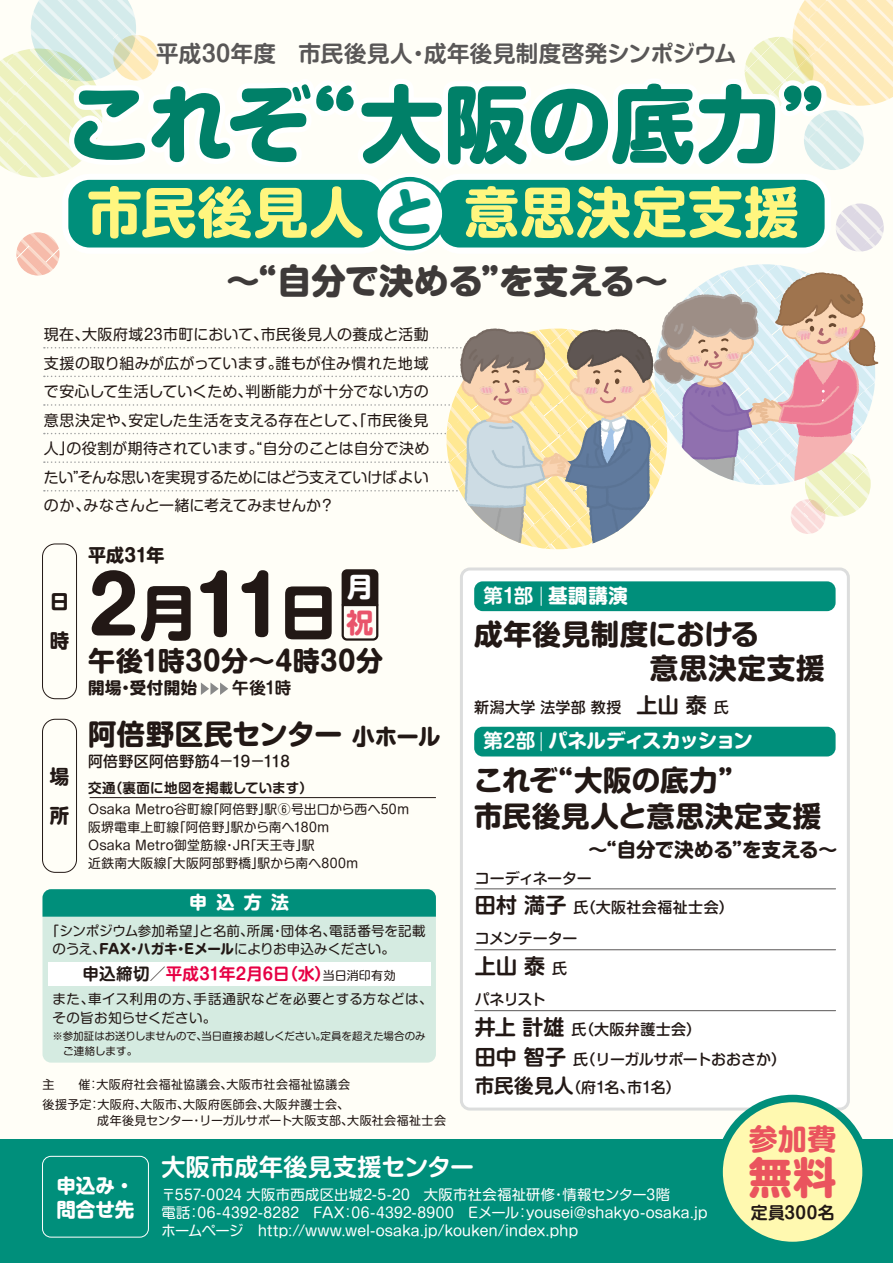
<style>
.page{position:relative;width:893px;height:1263px;background:#fffef7}
.page>*{position:absolute;margin:0;border:0;box-sizing:border-box;transform-origin:0 0}
.t1{font:800 84px "Shin M Go Pr 6 N";letter-spacing:-.01em;color:#008068}
.t2{font:700 78px "Shin M Go Pr 6 N";color:#221815}
.t3{font:700 54.75px "Shin M Go Pr 6 N";letter-spacing:.02em;color:#fff67f}
.t4{font:700 43.2px "Shin M Go Pr 6 N";color:#ea545e}
.t5{font:800 34.5px "Shin M Go Pr 6 N";letter-spacing:-.005em;color:#3e3a39}
.t6{font:700 28.8px "Shin M Go Pr 6 N";color:#ea545e}
.t7{font:700 28.5px/34.5px "Shin M Go Pr 6 N";letter-spacing:.02em;color:#221815}
.t8{font:700 28.5px "Shin M Go Pr 6 N";letter-spacing:-.005em;color:#221815}
.t9{font:700 27px "Shin M Go Pr 6 N";letter-spacing:.015em;color:#221815}
.t10{font:700 27px "Shin M Go Pr 6 N";color:#fff}
.t11{font:700 27px "Shin M Go Pr 6 N";color:#e9546b}
.t12{font:700 24px "Shin M Go Pr 6 N De";letter-spacing:.015em;color:#fff}
.t13{font:700 22.5px "Shin M Go Pr 6 N De";letter-spacing:.015em;color:#595757}
.t14{font:700 21px "Shin M Go Pr 6 N De";color:#221815}
.t15{font:700 19.5px/39px "Shin M Go Pr 6 N";color:#221815}
.t16{font:700 19.5px/24px "Shin M Go Pr 6 N";letter-spacing:-.005em;color:#fff}
.t17{font:700 19.5px "Shin M Go Pr 6 N";letter-spacing:-.065em;color:#fff}
.t18{font:700 18px "Shin M Go Pr 6 N";letter-spacing:-.01em;color:#221815}
.t19{font:700 18px "Shin M Go Pr 6 N";color:#fff}
.t20{font:700 16.8px "Shin M Go Pr 6 N De";letter-spacing:.02em;color:#221815}
.t21{font:700 16.5px "Shin M Go Pr 6 N De";letter-spacing:.005em;color:#e60044}
.t22{font:700 16.5px "Shin M Go Pr 6 N";letter-spacing:.03em;color:#221815}
.t23{font:700 16.5px "Shin M Go Pr 6 N De";color:#221815}
.t24{font:15px/28.5px "Shin M Go Pr 6 N";letter-spacing:-.02em;color:#221815;text-align:justify}
.t25{font:500 15px/29.2px "Shin M Go Pr 6 N";letter-spacing:-.02em;color:#221815}
.t26{font:500 15px/29.2px "Shin M Go Pr 6 N";color:#221815}
.t27{font:500 15px "Shin M Go Pr 6 N";letter-spacing:.025em;color:#221815}
.t28{font:500 15px "Shin M Go Pr 6 N";letter-spacing:-.025em;color:#221815}
.t29{font:14.25px/18px "Shin M Go Pr 6 N";letter-spacing:.005em;color:#fff}
.t30{font:13.5px/18px "Shin M Go Pr 6 N";letter-spacing:.015em;color:#221815}
.t31{font:13.5px/19.5px "Shin M Go Pr 6 N";letter-spacing:.035em;color:#221815}
.t32{font:700 13.5px "Shin M Go Pr 6 N De";letter-spacing:.01em;color:#221815}
.t33{font:12.75px/18px "Shin M Go Pr 6 N";letter-spacing:.02em;color:#221815}
.t34{font:12px/19.5px "Shin M Go Pr 6 N";letter-spacing:.035em;color:#221815}
.t35{font:12px "Shin M Go Pr 6 N";letter-spacing:.015em;color:#221815}
.t36{font:10.5px/15px "Shin M Go Pr 6 N";letter-spacing:-.01em;color:#221815}
.s1{font-weight:800;font-size:49.2px;color:#008f7b}
.s2{font-size:60px}
.s3{font-size:22.5px}
.s4{font-family:"Shin M Go Pr 6 N De"}
.s5{font-family:"Shin M Go Pr 6 N De";font-weight:700;font-size:21px}
.s6{font-family:"Shin M Go Pr 6 N";font-weight:500;font-size:15px}
.s7{font-family:"Shin M Go Pr 6 N De";font-weight:700;font-size:19.5px}
.s8{font-weight:700}
.s9{color:#221815}
.s10{font-family:"Shin M Go Pr 6 N";font-weight:400;font-size:12px;color:#221815}
</style>
<div class="page">
<div style="left:461px;top:569px;width:387px;height:540px;background:#fff;border-radius:9px"></div>
<div style="left:460px;top:567px;width:390px;height:543px;border:3px solid #dcdddd;border-radius:9px"></div>
<div style="left:0;top:1140px;width:893px;height:123px;background:#008f7b"></div>
<div style="left:715px;top:1095px;width:155px;height:154px;border:15px solid #008f7b;border-radius:50%"></div>
<div style="left:723px;top:1102px;width:139px;height:140px;background:#fff9b0;border-radius:50%"></div>
<div style="left:474px;top:581px;width:362px;height:30px;background:#008f7b;border-radius:9px"></div>
<svg style="left:541px;top:587px;width:1px;height:18px"></svg>
<div style="left:474px;top:727px;width:362px;height:29px;background:#008f7b;border-radius:9px"></div>
<svg style="left:541px;top:732px;width:1px;height:19px"></svg>
<svg style="left:341px;top:569px;width:38px;height:72px"></svg>
<div style="left:42px;top:544px;width:35px;height:155px;border:1px solid #221815;border-radius:13px"></div>
<svg style="left:201px;top:682px;width:27px;height:13px"></svg>
<div style="left:42px;top:719px;width:35px;height:154px;border:1px solid #221815;border-radius:13px"></div>
<hr style="left:90px;top:797px;width:346px;height:1px;background:#221815">
<div style="left:42px;top:1156px;width:107px;height:81px;border:1px solid #fff;border-radius:9px"></div>
<div style="left:43px;top:889px;width:393px;height:173px;background:#d5ebe1;border-radius:9px"></div>
<svg style="left:43px;top:889px;width:393px;height:28px;background:#04917d"></svg>
<div style="left:48px;top:962px;width:383px;height:23px;background:#fff"></div>
<hr style="left:475px;top:888px;width:361px;height:1px;background:#595757">
<hr style="left:475px;top:949px;width:361px;height:1px;background:#595757">
<hr style="left:475px;top:1010px;width:361px;height:1px;background:#595757">
<svg style="left:0;top:0;width:893px;height:549px"></svg>
<h3 class="t13" style="left:156px;top:35px;width:582px">平成30年度　市民後見人・成年後見制度啓発シンポジウム</h3>
<h1 class="t1" style="left:67px;top:51px;width:761px">これぞ“大阪の底力”</h1>
<h3 class="t3" style="left:87px;top:165px;width:713px">市民後見人<span class="s1">と</span> 意思決定支援</h3>
<h3 class="t5" style="left:226px;top:251px;width:444px">～“自分で決める”を支える～</h3>
<p class="t24" style="left:44px;top:319px;width:387px">現在、大阪府域23市町において、市民後見人の養成と活動支援の取り組みが広がっています。誰もが住み慣れた地域で安心して生活していくため、判断能力が十分でない方の意思決定や、安定した生活を支える存在として、「市民後見人」の役割が期待されています。“自分のことは自分で決めたい”そんな思いを実現するためにはどう支えていけばよいのか、みなさんと一緒に考えてみませんか？</p>
<h3 class="t15" style="left:50px;top:581px;width:21px">日時</h3>
<p class="t18" style="left:88px;top:539px;width:78px">平成31年</p>
<h2 class="t2" style="left:88px;top:539px;width:252px">2<span class="s2">月</span>11<span class="s2">日</span></h2>
<h3 class="t10" style="left:346px;top:564px;width:28px">月</h3>
<h3 class="t11" style="left:346px;top:599px;width:28px">祝</h3>
<h3 class="t9" style="left:88px;top:637px;width:296px">午後1時30分～4時30分</h3>
<p class="t22" style="left:88px;top:674px;width:111px">開場・受付開始</p>
<p class="t23" style="left:232px;top:674px;width:60px">午後1時</p>
<h3 class="t8" style="left:88px;top:709px;width:354px">阿倍野区民センター <span class="s3">小ホール</span></h3>
<h3 class="t16" style="left:484px;top:582px;width:146px"><span class="s4">第1部</span> 基調講演</h3>
<h3 class="t7" style="left:650px;top:615px;width:176px;text-indent:-176px">成年後見制度における<br>意思決定支援</h3>
<p class="t27" style="left:474px;top:695px;width:256px">新潟大学 法学部 教授　<span class="s5">上山 泰</span> 氏</p>
<h3 class="t17" style="left:484px;top:724px;width:271px"><span class="s4">第2部</span> パネルディスカッション</h3>
<p class="t26" style="left:88px;top:746px;width:203px">阿倍野区阿倍野筋4－19－118</p>
<h3 class="t7" style="left:474px;top:761px;width:349px;line-height:36px">これぞ“大阪の底力”<br>市民後見人と意思決定支援</h3>
<h3 class="t15" style="left:588px;top:829px;width:251px">～“自分で決める”を支える～</h3>
<h3 class="t15" style="left:50px;top:756px;width:21px">場所</h3>
<p class="t32" style="left:88px;top:776px;width:226px">交通（裏面に地図を掲載しています）</p>
<p class="t33" style="left:88px;top:799px;width:323px">Osaka Metro谷町線「阿倍野」駅⑥号出口から西へ50m阪堺電車上町線「阿倍野」駅から南へ180m<br>Osaka Metro御堂筋線・JR「天王寺」駅<br>近鉄南大阪線「大阪阿部野橋」駅から南へ800m</p>
<p class="t26" style="left:475px;top:863px;width:260px">コーディネーター<br><span class="s5">田村 満子</span> 氏（大阪社会福祉士会）</p>
<p class="t28" style="left:475px;top:926px;width:104px">コメンテーター</p>
<h3 class="t14" style="left:475px;top:948px;width:94px">上山 泰 <span class="s6">氏</span></h3>
<p class="t25" style="left:475px;top:984px;width:313px">パネリスト<br><span class="s5">井上 計雄</span> 氏（大阪弁護士会）<br><span class="s5">田中 智子</span> 氏（リーガルサポートおおさか）<span class="s7">市民後見人</span>（府1名、市1名）</p>
<p class="t19" style="left:189px;top:887px;width:101px">申込方法</p>
<p class="t30" style="left:53px;top:921px;width:375px;text-indent:-7px">「シンポジウム参加希望」と名前、所属・団体名、電話番号を記載のうえ、<span class="s8">FAX・ハガキ・Eメール</span>によりお申込みください。</p>
<p class="t31" style="left:53px;top:988px;width:382px">また、車イス利用の方、手話通訳などを必要とする方などは、その旨お知らせください。</p>
<p class="t36" style="left:63px;top:1028px;width:364px;text-indent:-10px">※参加証はお送りしませんので、当日直接お越しください。定員を超えた場合のみご連絡します。</p>
<p class="t21" style="left:83px;top:960px;width:315px"><span class="s9">申込締切／</span>平成31年2月6日（水）<span class="s10">当日消印有効</span></p>
<p class="t34" style="left:43px;top:1074px;width:309px">主　　催：大阪府社会福祉協議会、大阪市社会福祉協議会後援予定：大阪府、大阪市、大阪府医師会、大阪弁護士会、</p>
<p class="t35" style="left:97px;top:1111px;width:362px">成年後見センター・リーガルサポート大阪支部、大阪社会福祉士会　</p>
<h3 class="t12" style="left:161px;top:1147px;width:314px">大阪市成年後見支援センター</h3>
<p class="t29" style="left:161px;top:1185px;width:548px">〒557-0024 大阪市西成区出城2-5-20　大阪市社会福祉研修・情報センター3階<br>電話：06-4392-8282　FAX：06-4392-8900　Eメール：yousei@shakyo-osaka.jpホームページ　http://www.wel-osaka.jp/kouken/index.php　</p>
<h3 class="t6" style="left:749px;top:1115px;width:89px">参加費</h3>
<h3 class="t4" style="left:749px;top:1140px;width:89px">無料</h3>
<h3 class="t16" style="left:56px;top:1172px;width:79px">申込み・問合せ先</h3>
<p class="t20" style="left:751px;top:1198px;width:85px">定員300名</p>
</div>
